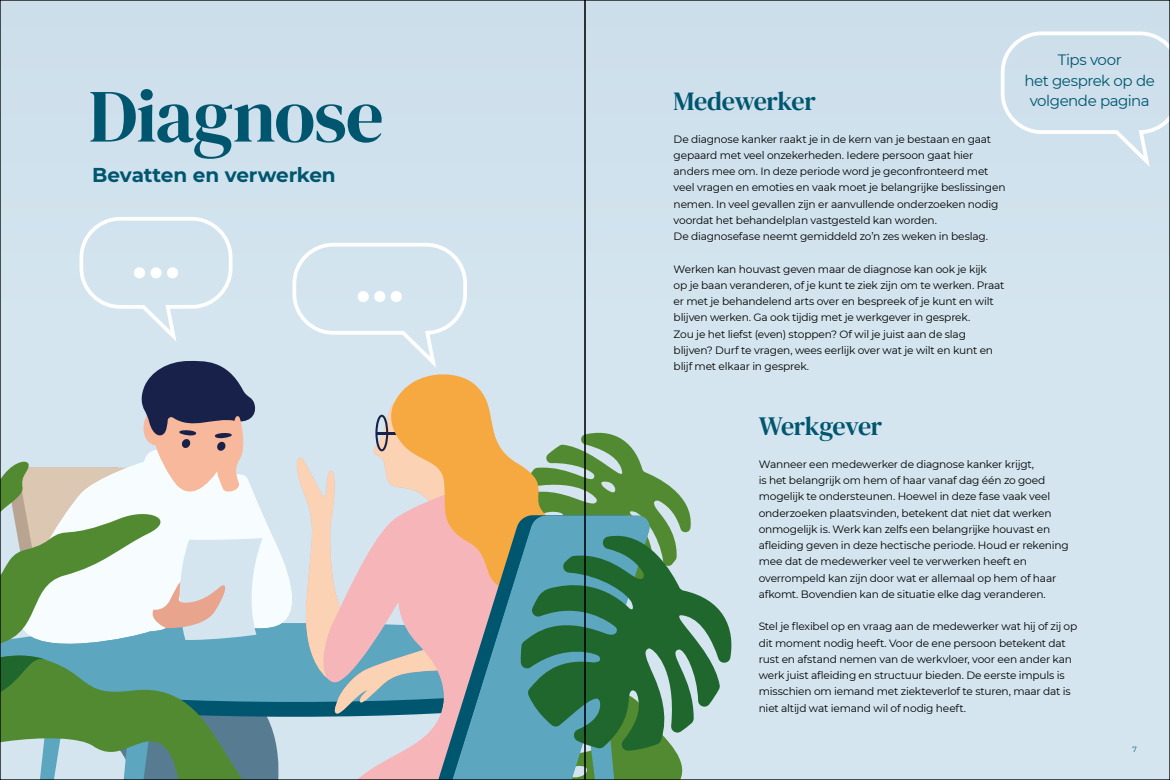
<style>
.page{position:relative;width:1170px;height:780px;background:#fff}
.page>*{position:absolute;margin:0;border:0;box-sizing:border-box;transform-origin:0 0}
.t1{font:75px "DM Serif Display";letter-spacing:-.015em;color:#00566f}
.t2{font:65px "DM Serif Display";color:#fff}
.t3{font:26.25px "DM Serif Text";letter-spacing:-.02em;color:#00566f}
.t4{font:700 20px "Montserrat";letter-spacing:-.01em;color:#00566f}
.t5{font:15px/20px "Montserrat";letter-spacing:-.03em;color:#00566f;text-align:center}
.t6{font:10.62px/16.2px "Montserrat";letter-spacing:-.015em;color:#000}
.t7{font:7.5px "Montserrat";color:#00566f}
</style>
<div class="page">
<div style="left:0;top:0;width:1169px;height:780px;background:#d4e5ef"></div>
<svg style="left:593px;top:432px;width:98px;height:97px"></svg>
<svg style="left:651px;top:751px;width:32px;height:27px"></svg>
<svg style="left:461px;top:377px;width:132px;height:138px"></svg>
<svg style="left:461px;top:515px;width:190px;height:263px;background:#7a9c9b"></svg>
<svg style="left:520px;top:529px;width:212px;height:222px;fill:#20672e"></svg>
<div style="left:0;top:0;width:1169px;height:354px;background:#d0e2ed"></div>
<svg style="left:2px;top:359px;width:459px;height:419px"></svg>
<div style="left:292px;top:243px;width:175px;height:91px;border:4px solid #fff;border-radius:39px"></div>
<svg style="left:79px;top:217px;width:154px;height:124px"></svg>
<svg style="left:1001px;top:31px;width:166px;height:103px"></svg>
<h1 class="t1" style="left:89px;top:73px;width:297px">Diagnose</h1>
<h3 class="t4" style="left:92px;top:160px;width:245px">Bevatten en verwerken</h3>
<h2 class="t2" style="left:130px;top:218px;width:54px">...</h2>
<h2 class="t2" style="left:353px;top:241px;width:54px">...</h2>
<h3 class="t3" style="left:673px;top:86px;width:144px">Medewerker</h3>
<p class="t6" style="left:673px;top:130px;width:333px">De diagnose kanker raakt je in de kern van je bestaan en gaat gepaard met veel onzekerheden. Iedere persoon gaat hier anders mee om. In deze periode word je geconfronteerd met veel vragen en emoties en vaak moet je belangrijke beslissingen nemen. In veel gevallen zijn er aanvullende onderzoeken nodig voordat het behandelplan vastgesteld kan worden.<br>De diagnosefase neemt gemiddeld zo’n zes weken in beslag.</p>
<p class="t6" style="left:673px;top:260px;width:332px">Werken kan houvast geven maar de diagnose kan ook je kijk<br>op je baan veranderen, of je kunt te ziek zijn om te werken. Praat er met je behandelend arts over en bespreek of je kunt en wilt blijven werken. Ga ook tijdig met je werkgever in gesprek.<br>Zou je het liefst (even) stoppen? Of wil je juist aan de slag blijven? Durf te vragen, wees eerlijk over wat je wilt en kunt en blijf met elkaar in gesprek.</p>
<h3 class="t5" style="left:1024px;top:50px;width:132px">Tips voor<br>het gesprek op de volgende pagina</h3>
<h3 class="t3" style="left:758px;top:411px;width:125px">Werkgever</h3>
<p class="t6" style="left:758px;top:455px;width:311px">Wanneer een medewerker de diagnose kanker krijgt,<br>is het belangrijk om hem of haar vanaf dag één zo goed mogelijk te ondersteunen. Hoewel in deze fase vaak veel onderzoeken plaatsvinden, betekent dat niet dat werken onmogelijk is. Werk kan zelfs een belangrijke houvast en afleiding geven in deze hectische periode. Houd er rekening mee dat de medewerker veel te verwerken heeft en overrompeld kan zijn door wat er allemaal op hem of haar afkomt. Bovendien kan de situatie elke dag veranderen.</p>
<p class="t6" style="left:758px;top:618px;width:320px">Stel je flexibel op en vraag aan de medewerker wat hij of zij op dit moment nodig heeft. Voor de ene persoon betekent dat rust en afstand nemen van de werkvloer, voor een ander kan werk juist afleiding en structuur bieden. De eerste impuls is misschien om iemand met ziekteverlof te sturen, maar dat is niet altijd wat iemand wil of nodig heeft.</p>
<p class="t7" style="left:1132px;top:744px;width:6px">7</p>
</div>
